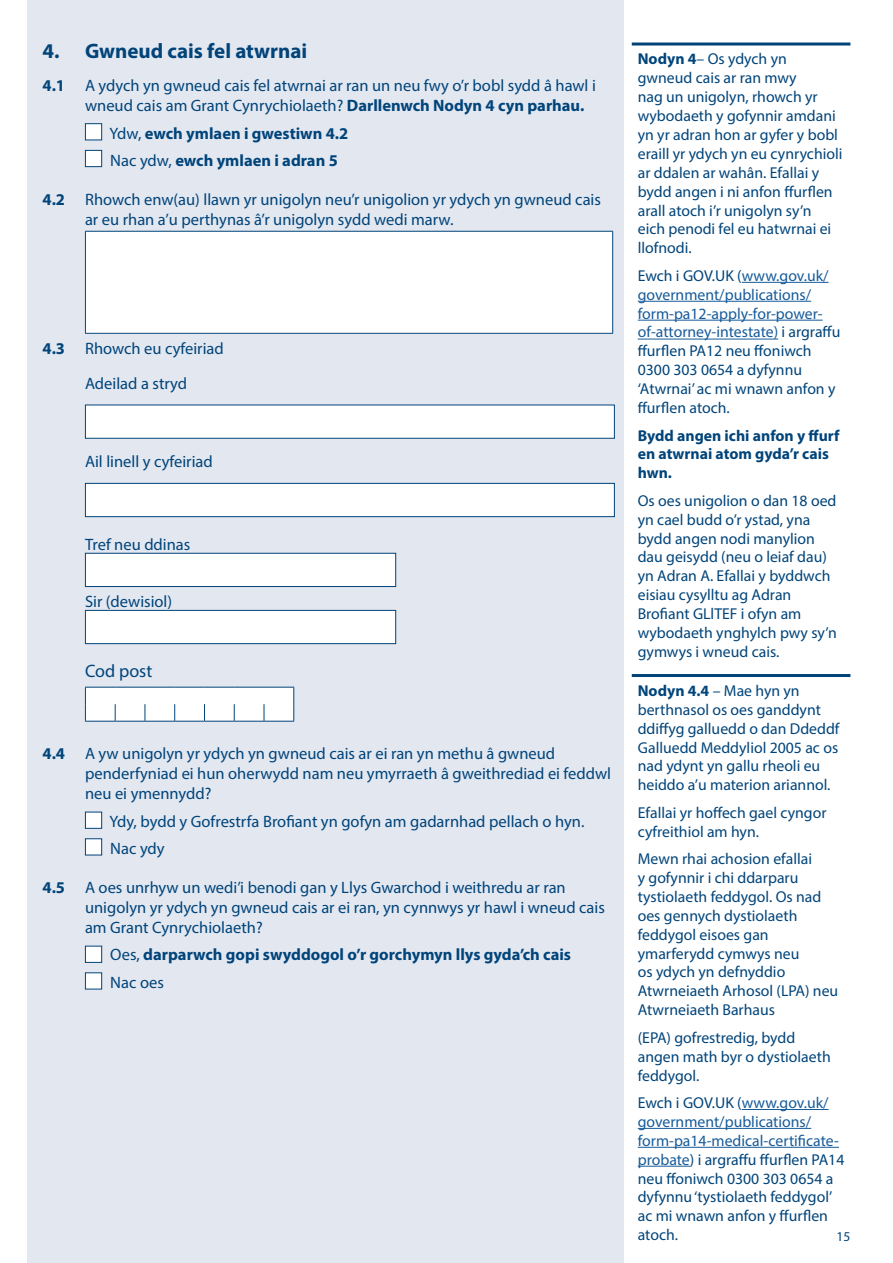
<style>
.page{position:relative;width:893px;height:1263px;background:#fff}
.page>*{position:absolute;margin:0;border:0;box-sizing:border-box;transform-origin:0 0}
.t1{font:700 21px "Myriad Pro";color:#00447a}
.t2{font:18px "Myriad Pro";color:#00447a}
.t3{font:16.5px/19.8px "Myriad Pro";color:#00447a}
.t4{font:700 16.5px/26.7px "Myriad Pro";color:#00447a}
.t5{font:15.75px/18.9px "Myriad Pro";color:#00447a}
.t6{font:700 15.75px/18.9px "Myriad Pro";color:#00447a}
.t7{font:13.5px "Myriad Pro";color:#00447a}
.s1{font-weight:700}
.s2{font-weight:400}
.s3{color:#165b9a}
</style>
<div class="page">
<div style="left:27px;top:0;width:596px;height:1263px;background:#e3e7f0"></div>
<hr style="left:632px;top:674px;width:218px;height:3px;background:#00447a">
<hr style="left:742px;top:1109px;width:87px;height:1px;background:#165b9a">
<hr style="left:638px;top:1128px;width:173px;height:1px;background:#165b9a">
<hr style="left:638px;top:1147px;width:201px;height:1px;background:#165b9a">
<hr style="left:638px;top:1166px;width:52px;height:1px;background:#165b9a">
<hr style="left:632px;top:43px;width:218px;height:3px;background:#00447a">
<hr style="left:742px;top:282px;width:87px;height:1px;background:#165b9a">
<hr style="left:638px;top:301px;width:173px;height:1px;background:#165b9a">
<hr style="left:638px;top:320px;width:185px;height:1px;background:#165b9a">
<hr style="left:638px;top:339px;width:140px;height:1px;background:#165b9a">
<div style="left:85px;top:123px;width:17px;height:17px;background:#fff;border:1px solid #00447a"></div>
<div style="left:85px;top:150px;width:17px;height:17px;background:#fff;border:1px solid #00447a"></div>
<div style="left:85px;top:231px;width:528px;height:102px;background:#fff"></div>
<hr style="left:85px;top:231px;width:528px;height:1px;background:#00447a">
<hr style="left:85px;top:232px;width:1px;height:101px;background:#00447a">
<hr style="left:612px;top:232px;width:1px;height:101px;background:#00447a">
<hr style="left:85px;top:333px;width:528px;height:1px;background:#00447a">
<div style="left:85px;top:405px;width:530px;height:34px;background:#fff;border:1px solid #00447a"></div>
<div style="left:85px;top:483px;width:530px;height:34px;background:#fff;border:1px solid #00447a"></div>
<div style="left:85px;top:553px;width:311px;height:34px;background:#fff;border:1px solid #00447a"></div>
<div style="left:85px;top:610px;width:311px;height:34px;background:#fff;border:1px solid #00447a"></div>
<svg style="left:85px;top:687px;width:209px;height:35px;background:#eff3f6"></svg>
<hr style="left:204px;top:721px;width:30px;height:1px;background:#00447a">
<hr style="left:234px;top:721px;width:30px;height:1px;background:#00447a">
<hr style="left:264px;top:721px;width:30px;height:1px;background:#00447a">
<div style="left:85px;top:812px;width:17px;height:17px;background:#fff;border:1px solid #00447a"></div>
<div style="left:85px;top:838px;width:17px;height:17px;background:#fff;border:1px solid #00447a"></div>
<div style="left:85px;top:946px;width:17px;height:17px;background:#fff;border:1px solid #00447a"></div>
<div style="left:85px;top:972px;width:17px;height:17px;background:#fff;border:1px solid #00447a"></div>
<h1 class="t1" style="left:43px;top:38px;width:266px">4. Gwneud cais fel atwrnai</h1>
<p class="t3" style="left:85px;top:75px;width:512px;text-indent:-43px"><span class="s1">4.1</span> A ydych yn gwneud cais fel atwrnai ar ran un neu fwy o’r bobl sydd â hawl i wneud cais am Grant Cynrychiolaeth? <span class="s1">Darllenwch Nodyn 4 cyn parhau.</span></p>
<p class="t4" style="left:110px;top:119px;width:240px"><span class="s2">Ydw,</span> ewch ymlaen i gwestiwn 4.2<br><span class="s2">Nac ydw,</span> ewch ymlaen i adran 5</p>
<p class="t3" style="left:85px;top:189px;width:517px;text-indent:-43px"><span class="s1">4.2</span> Rhowch enw(au) llawn yr unigolyn neu’r unigolion yr ydych yn gwneud cais ar eu rhan a’u perthynas â’r unigolyn sydd wedi marw.</p>
<p class="t3" style="left:43px;top:331px;width:183px;line-height:34.7px;text-align:center"><span class="s1">4.3</span> Rhowch eu cyfeiriad<br>Adeilad a stryd</p>
<p class="t3" style="left:85px;top:451px;width:129px">Ail linell y cyfeiriad</p>
<p class="t3" style="left:85px;top:534px;width:107px">Tref neu ddinas</p>
<p class="t3" style="left:85px;top:591px;width:89px">Sir (dewisiol)</p>
<p class="t2" style="left:85px;top:659px;width:69px">Cod post</p>
<p class="t3" style="left:85px;top:744px;width:528px;text-indent:-43px"><span class="s1">4.4</span> A yw unigolyn yr ydych yn gwneud cais ar ei ran yn methu â gwneud penderfyniad ei hun oherwydd nam neu ymyrraeth â gweithrediad ei feddwl neu ei ymennydd?</p>
<p class="t3" style="left:110px;top:808px;width:476px;line-height:26.7px">Ydy, bydd y Gofrestrfa Brofiant yn gofyn am gadarnhad pellach o hyn.<br>Nac ydy</p>
<p class="t3" style="left:85px;top:878px;width:521px;text-indent:-43px"><span class="s1">4.5</span> A oes unrhyw un wedi’i benodi gan y Llys Gwarchod i weithredu ar ran unigolyn yr ydych yn gwneud cais ar ei ran, yn cynnwys yr hawl i wneud cais am Grant Cynrychiolaeth?</p>
<p class="t4" style="left:110px;top:939px;width:462px;line-height:28.2px"><span class="s2">Oes,</span> darparwch gopi swyddogol o’r gorchymyn llys gyda’ch cais<br><span class="s2">Nac oes</span></p>
<p class="t5" style="left:638px;top:49px;width:206px"><span class="s1">Nodyn 4</span>– Os ydych yn gwneud cais ar ran mwy<br>nag un unigolyn, rhowch yr wybodaeth y gofynnir amdani yn yr adran hon ar gyfer y bobl eraill yr ydych yn eu cynrychioli ar ddalen ar wahân. Efallai y bydd angen i ni anfon ffurflen arall atoch i’r unigolyn sy’n eich penodi fel eu hatwrnai ei llofnodi.</p>
<p class="t5" style="left:638px;top:266px;width:204px">Ewch i GOV.UK (<span class="s3">www.gov.uk/ government/publications/ form-pa12-apply-for-power&shy;of-attorney-intestate)</span> i argraffu ffurflen PA12 neu ffoniwch<br>0300 303 0654 a dyfynnu ‘Atwrnai’ ac mi wnawn anfon y ffurflen atoch.</p>
<p class="t6" style="left:638px;top:425px;width:203px">Bydd angen ichi anfon y ffurf en atwrnai atom gyda’r cais hwn.</p>
<p class="t5" style="left:638px;top:491px;width:201px">Os oes unigolion o dan 18 oed yn cael budd o’r ystad, yna bydd angen nodi manylion dau geisydd (neu o leiaf dau) yn Adran A. Efallai y byddwch eisiau cysylltu ag Adran<br>Brofiant GLlTEF i ofyn am wybodaeth ynghylch pwy sy’n gymwys i wneud cais.</p>
<p class="t5" style="left:638px;top:681px;width:203px"><span class="s1">Nodyn 4.4</span> – Mae hyn yn berthnasol os oes ganddynt ddiffyg galluedd o dan Ddeddf<br>Galluedd Meddyliol 2005 ac os nad ydynt yn gallu rheoli eu heiddo a’u materion ariannol.</p>
<p class="t5" style="left:638px;top:803px;width:190px">Efallai yr hoffech gael cyngor cyfreithiol am hyn.</p>
<p class="t5" style="left:638px;top:849px;width:202px">Mewn rhai achosion efallai<br>y gofynnir i chi ddarparu tystiolaeth feddygol. Os nad oes gennych dystiolaeth feddygol eisoes gan ymarferydd cymwys neu<br>os ydych yn defnyddio<br>Atwrneiaeth Arhosol (LPA) neu<br>Atwrneiaeth Barhaus</p>
<p class="t5" style="left:638px;top:1028px;width:194px">(EPA) gofrestredig, bydd angen math byr o dystiolaeth feddygol.</p>
<p class="t5" style="left:638px;top:1093px;width:208px">Ewch i GOV.UK (<span class="s3">www.gov.uk/ government/publications/ form-pa14-medical-certificate&shy;probate</span>) i argraffu ffurflen PA14 neu ffoniwch 0300 303 0654 a dyfynnu ‘tystiolaeth feddygol’ ac mi wnawn anfon y ffurflen atoch.</p>
<p class="t7" style="left:837px;top:1228px;width:15px">15</p>
</div>
